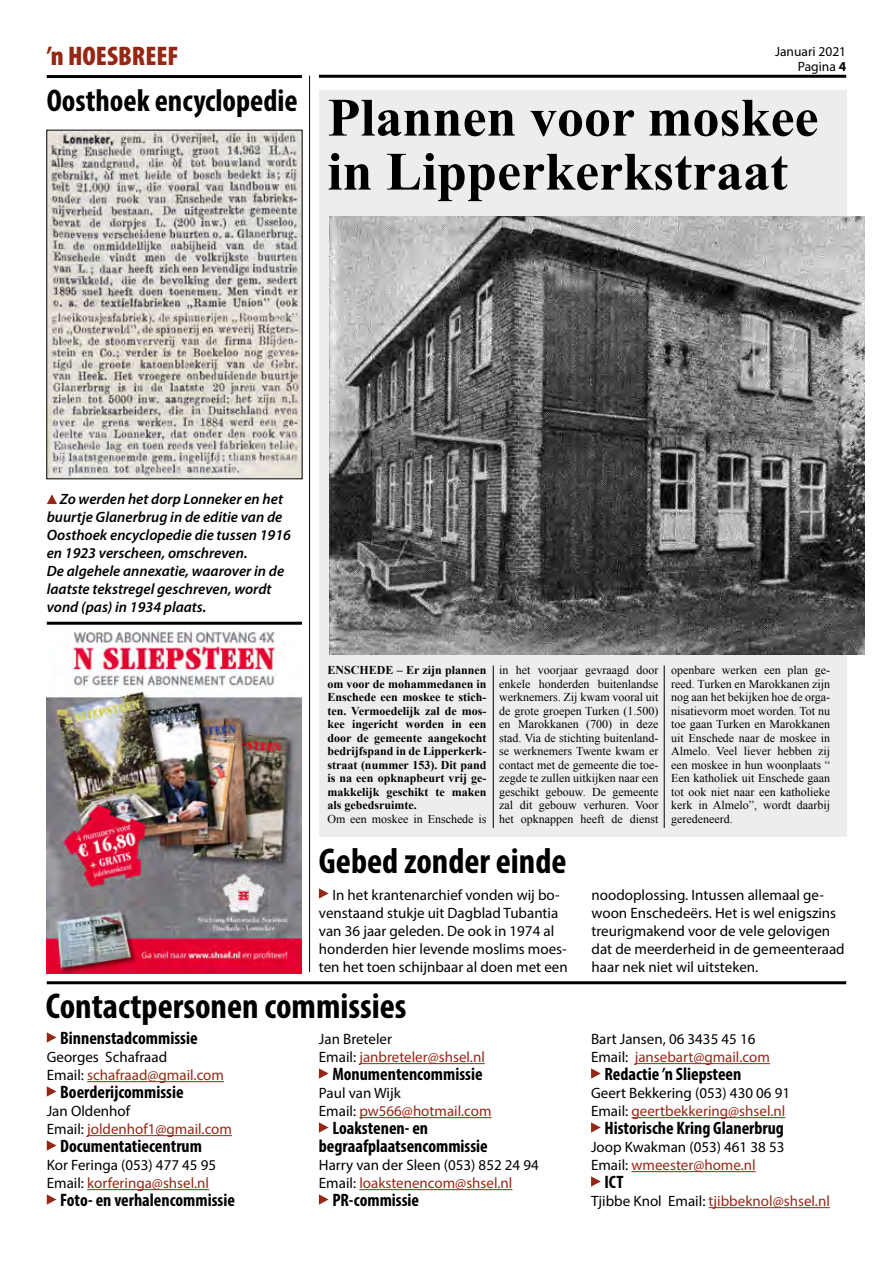
<style>
.page{position:relative;width:893px;height:1263px;background:#fff}
.page>*{position:absolute;margin:0;border:0;box-sizing:border-box;transform-origin:0 0}
.t1{font:700 54px/54px "Times New Roman";color:#000}
.t2{font:700 condensed 36px "Myriad Pro";color:#000}
.t3{font:700 condensed 31.5px "Myriad Pro";color:#000}
.t4{font:900 condensed 27px "Myriad Pro";color:#942815}
.t5{font:700 condensed 18px/18px "Myriad Pro";color:#000}
.t6{font:15px/18px "Myriad Pro";color:#000}
.t7{font:italic 600 15px/18px "Myriad Pro";color:#000}
.t8{font:15px/18px "Myriad Pro";color:#942815}
.t9{font:13.5px/15px "Myriad Pro";color:#000;text-align:right}
.t10{font:12px/13.5px "Times New Roman";color:#000;text-align:justify}
.t11{font:700 12px/13.5px "Times New Roman";color:#000;text-align:justify}
.s1{font-weight:700}
.s2{color:#942815}
.s3{color:#000}
</style>
<div class="page">
<div style="left:319px;top:90px;width:527px;height:746px;background:#ededed"></div>
<hr style="left:319px;top:75px;width:527px;height:3px;background:#000">
<hr style="left:87px;top:1081px;width:137px;height:1px;background:#942815">
<hr style="left:87px;top:1135px;width:145px;height:1px;background:#942815">
<hr style="left:87px;top:1189px;width:122px;height:1px;background:#942815">
<svg style="left:47px;top:1032px;width:9px;height:11px"></svg>
<svg style="left:47px;top:1086px;width:9px;height:11px"></svg>
<svg style="left:47px;top:1140px;width:9px;height:11px"></svg>
<svg style="left:47px;top:1194px;width:9px;height:11px"></svg>
<hr style="left:359px;top:1063px;width:126px;height:1px;background:#942815">
<hr style="left:359px;top:1117px;width:133px;height:1px;background:#942815">
<hr style="left:359px;top:1189px;width:153px;height:1px;background:#942815">
<svg style="left:319px;top:1068px;width:10px;height:11px"></svg>
<svg style="left:319px;top:1122px;width:10px;height:11px"></svg>
<svg style="left:319px;top:1194px;width:10px;height:11px"></svg>
<hr style="left:635px;top:1063px;width:135px;height:1px;background:#942815">
<hr style="left:631px;top:1117px;width:154px;height:1px;background:#942815">
<hr style="left:631px;top:1171px;width:125px;height:1px;background:#942815">
<hr style="left:709px;top:1207px;width:121px;height:1px;background:#942815">
<svg style="left:591px;top:1068px;width:10px;height:11px"></svg>
<svg style="left:591px;top:1122px;width:10px;height:11px"></svg>
<svg style="left:591px;top:1176px;width:10px;height:11px"></svg>
<hr style="left:47px;top:981px;width:799px;height:3px;background:#000">
<svg style="left:319px;top:888px;width:10px;height:11px"></svg>
<img style="left:330px;top:216px;width:535px;height:438px">
<hr style="left:493px;top:665px;width:1px;height:163px;background:#000">
<hr style="left:664px;top:665px;width:1px;height:163px;background:#000">
<hr style="left:47px;top:75px;width:255px;height:3px;background:#000">
<hr style="left:309px;top:76px;width:1px;height:896px;background:#000">
<img style="left:47px;top:632px;width:255px;height:341px">
<hr style="left:47px;top:622px;width:255px;height:3px;background:#000">
<img style="left:49px;top:132px;width:251px;height:345px">
<svg style="left:47px;top:494px;width:10px;height:10px"></svg>
<h3 class="t4" style="left:47px;top:39px;width:133px">’n HOESBREEF</h3>
<h3 class="t3" style="left:47px;top:80px;width:252px">Oosthoek encyclopedie</h3>
<p class="t9" style="left:775px;top:44px;width:73px">Januari 2021<br>Pagina <span class="s1">4</span></p>
<h1 class="t1" style="left:327px;top:89px;width:493px">Plannen voor moskee in Lipperkerkstraat</h1>
<p class="t7" style="left:47px;top:490px;width:246px;text-indent:13px">Zo werden het dorp Lonneker en het buurtje Glanerbrug in de editie van de Oosthoek encyclopedie die tussen 1916 en 1923 verscheen, omschreven.<br>De algehele annexatie, waarover in de laatste tekstregel geschreven, wordt vond (pas) in 1934 plaats.</p>
<p class="t10" style="left:499px;top:663px;width:161px">in het voorjaar gevraagd door enkele honderden buitenlandse werknemers. Zij kwam vooral uit de grote groepen Turken (1.500) en Marokkanen (700) in deze stad. Via de stichting buitenland&shy;se werknemers Twente kwam er contact met de gemeente die toe&shy;zegde te zullen uitkijken naar een geschikt gebouw. De gemeente zal dit gebouw verhuren. Voor het opknappen heeft de dienst</p>
<p class="t10" style="left:671px;top:663px;width:161px">openbare werken een plan ge&shy;reed. Turken en Marokkanen zijn nog aan het bekijken hoe de orga&shy;nisatievorm moet worden. Tot nu toe gaan Turken en Marokkanen uit Enschede naar de moskee in Almelo. Veel liever hebben zij een moskee in hun woonplaats “ Een katholiek uit Enschede gaan tot ook niet naar een katholieke kerk in Almelo”, wordt daarbij geredeneerd.</p>
<h2 class="t2" style="left:319px;top:839px;width:249px">Gebed zonder einde</h2>
<p class="t11" style="left:327px;top:663px;width:161px">ENSCHEDE – Er zijn plannen om voor de mohammedanen in Enschede een moskee te stich&shy;ten. Vermoedelijk zal de mos&shy;kee ingericht worden in een door de gemeente aangekocht bedrijfspand in de Lipperkerk&shy;straat (nummer 153). Dit pand is na een opknapbeurt vrij ge&shy;makkelijk geschikt te maken als gebedsruimte.</p>
<p class="t10" style="left:327px;top:812px;width:161px">Om een moskee in Enschede is</p>
<p class="t6" style="left:319px;top:886px;width:250px;text-indent:13px">In het krantenarchief vonden wij bo&shy;venstaand stukje uit Dagblad Tubantia van 36 jaar geleden. De ook in 1974 al honderden hier levende moslims moes&shy;ten het toen schijnbaar al doen met een</p>
<p class="t6" style="left:592px;top:886px;width:255px">noodoplossing. Intussen allemaal ge&shy;woon Enschedeërs. Het is wel enigszins treurigmakend voor de vele gelovigen dat de meerderheid in de gemeenteraad haar nek niet wil uitsteken.</p>
<h2 class="t2" style="left:46px;top:983px;width:362px">Contactpersonen commissies</h2>
<p class="t5" style="left:60px;top:1029px;width:139px">Binnenstadcommissie</p>
<p class="t6" style="left:47px;top:1048px;width:179px">Georges Schafraad<br>Email: <span class="s2">schafraad@gmail.com</span></p>
<p class="t5" style="left:60px;top:1083px;width:125px">Boerderijcommissie</p>
<p class="t8" style="left:47px;top:1102px;width:187px"><span class="s3">Jan Oldenhof<br>Email:</span> joldenhof1@gmail.com</p>
<p class="t5" style="left:60px;top:1137px;width:143px">Documentatiecentrum</p>
<p class="t6" style="left:47px;top:1156px;width:171px">Kor Feringa (053) 477 45 95<br>Email: <span class="s2">korferinga@shsel.nl</span></p>
<p class="t5" style="left:60px;top:1191px;width:176px">Foto- en verhalencommissie</p>
<p class="t8" style="left:319px;top:1030px;width:167px"><span class="s3">Jan Breteler<br>Email:</span> janbreteler@shsel.nl</p>
<p class="t5" style="left:332px;top:1065px;width:152px">Monumentencommissie</p>
<p class="t6" style="left:319px;top:1084px;width:174px">Paul van Wijk<br>Email: <span class="s2">pw566@hotmail.com</span></p>
<p class="t5" style="left:319px;top:1119px;width:170px;text-indent:13px">Loakstenen- en begraafplaatsencommissie</p>
<p class="t6" style="left:319px;top:1156px;width:221px">Harry van der Sleen (053) 852 24 94<br>Email: <span class="s2">loakstenencom@shsel.nl</span></p>
<p class="t5" style="left:332px;top:1191px;width:88px">PR-commissie</p>
<p class="t6" style="left:591px;top:1030px;width:180px">Bart Jansen, 06 3435 45 16<br>Email: <span class="s2">jansebart@gmail.com</span></p>
<p class="t5" style="left:604px;top:1065px;width:138px">Redactie ’n Sliepsteen</p>
<p class="t6" style="left:591px;top:1084px;width:201px">Geert Bekkering (053) 430 06 91<br>Email: <span class="s2">geertbekkering@shsel.nl</span></p>
<p class="t5" style="left:604px;top:1119px;width:181px">Historische Kring Glanerbrug</p>
<p class="t6" style="left:591px;top:1138px;width:195px">Joop Kwakman (053) 461 38 53<br>Email: <span class="s2">wmeester@home.nl</span></p>
<p class="t5" style="left:604px;top:1173px;width:21px">ICT</p>
<p class="t8" style="left:591px;top:1192px;width:240px"><span class="s3">Tjibbe Knol Email:</span> tjibbeknol@shsel.nl</p>
</div>
